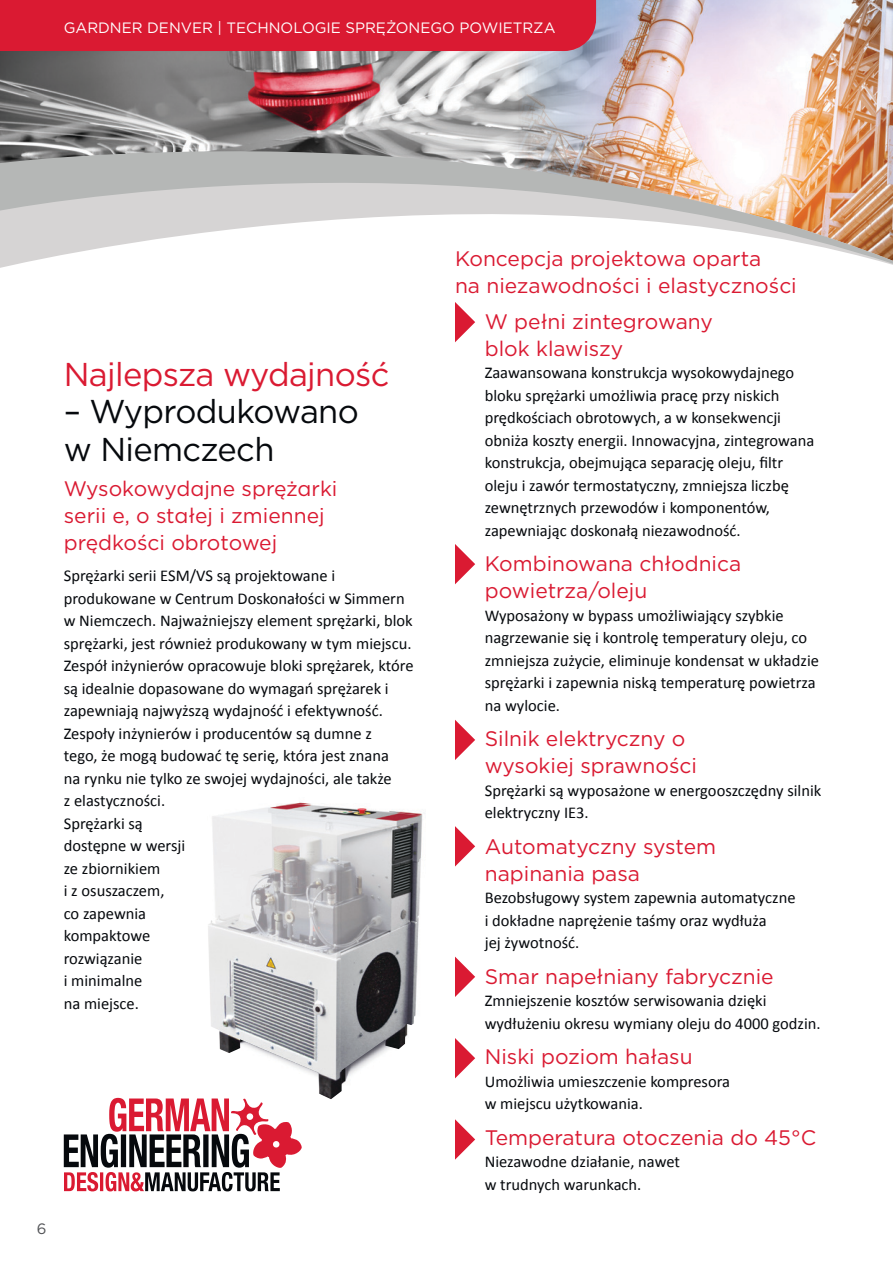
<style>
.page{position:relative;width:893px;height:1263px;background:#fff}
.page>*{position:absolute;margin:0;border:0;box-sizing:border-box;transform-origin:0 0}
.t1{font:33px/37.5px "Gotham";letter-spacing:-.02em;color:#06090d}
.t2{font:33px "Gotham";letter-spacing:-.02em;color:#da1a32}
.t3{font:21px/27px "Gotham";color:#da1a32}
.t4{font:16.5px/22.5px "Calibri";color:#06090d}
.t5{font:15px "Gotham";color:#fff}
.t6{font:15px "Gotham";color:#515255}
</style>
<div class="page">
<img style="left:0;top:51px;width:519px;height:48px">
<img style="left:519px;top:0;width:374px;height:99px">
<svg style="left:0;top:99px;width:893px;height:244px"></svg>
<svg style="left:64px;top:1098px;width:238px;height:93px"></svg>
<img style="left:195px;top:812px;width:229px;height:295px">
<img style="left:208px;top:802px;width:213px;height:297px">
<div style="left:0;top:0;width:596px;height:51px;background:#da1a32"></div>
<svg style="left:455px;top:302px;width:20px;height:40px"></svg>
<svg style="left:455px;top:544px;width:20px;height:40px"></svg>
<svg style="left:455px;top:720px;width:20px;height:40px"></svg>
<svg style="left:455px;top:956px;width:20px;height:41px"></svg>
<svg style="left:455px;top:1038px;width:20px;height:40px"></svg>
<svg style="left:455px;top:1119px;width:20px;height:41px"></svg>
<svg style="left:455px;top:826px;width:20px;height:40px"></svg>
<p class="t5" style="left:64px;top:18px;width:493px">GARDNER DENVER | TECHNOLOGIE SPRĘŻONEGO POWIETRZA</p>
<h1 class="t2" style="left:64px;top:353px;width:327px">Najlepsza wydajność</h1>
<h1 class="t1" style="left:64px;top:392px;width:297px">– Wyprodukowano w Niemczech</h1>
<p class="t3" style="left:64px;top:475px;width:275px">Wysokowydajne sprężarki serii e, o stałej i zmiennej prędkości obrotowej</p>
<p class="t4" style="left:64px;top:564px;width:351px">Sprężarki serii ESM/VS są projektowane i produkowane w Centrum Doskonałości w Simmern w Niemczech. Najważniejszy element sprężarki, blok sprężarki, jest również produkowany w tym miejscu.<br>Zespół inżynierów opracowuje bloki sprężarek, które są idealnie dopasowane do wymagań sprężarek i zapewniają najwyższą wydajność i efektywność.<br>Zespoły inżynierów i producentów są dumne z<br>tego, że mogą budować tę serię, która jest znana<br>na rynku nie tylko ze swojej wydajności, ale także<br>z elastyczności.<br>Sprężarki są<br>dostępne w wersji<br>ze zbiornikiem<br>i z osuszaczem,<br>co zapewnia<br>kompaktowe<br>rozwiązanie<br>i minimalne<br>na miejsce.</p>
<p class="t6" style="left:37px;top:1219px;width:11px">6</p>
<p class="t3" style="left:455px;top:245px;width:343px">Koncepcja projektowa oparta<br>na niezawodności i elastyczności</p>
<p class="t3" style="left:485px;top:307px;width:230px">W pełni zintegrowany blok klawiszy</p>
<p class="t4" style="left:485px;top:361px;width:331px">Zaawansowana konstrukcja wysokowydajnego bloku sprężarki umożliwia pracę przy niskich prędkościach obrotowych, a w konsekwencji obniża koszty energii. Innowacyjna, zintegrowana konstrukcja, obejmująca separację oleju, filtr oleju i zawór termostatyczny, zmniejsza liczbę zewnętrznych przewodów i komponentów, zapewniając doskonałą niezawodność.</p>
<p class="t3" style="left:485px;top:550px;width:258px">Kombinowana chłodnica powietrza/oleju</p>
<p class="t4" style="left:485px;top:604px;width:336px">Wyposażony w bypass umożliwiający szybkie nagrzewanie się i kontrolę temperatury oleju, co zmniejsza zużycie, eliminuje kondensat w układzie sprężarki i zapewnia niską temperaturę powietrza na wylocie.</p>
<p class="t3" style="left:485px;top:725px;width:214px">Silnik elektryczny o wysokiej sprawności</p>
<p class="t4" style="left:485px;top:779px;width:338px">Sprężarki są wyposażone w energooszczędny silnik elektryczny IE3.</p>
<p class="t3" style="left:485px;top:832px;width:233px">Automatyczny system napinania pasa</p>
<p class="t4" style="left:485px;top:886px;width:312px">Bezobsługowy system zapewnia automatyczne i dokładne naprężenie taśmy oraz wydłuża<br>jej żywotność.</p>
<p class="t3" style="left:485px;top:962px;width:290px">Smar napełniany fabrycznie</p>
<p class="t4" style="left:485px;top:989px;width:337px">Zmniejszenie kosztów serwisowania dzięki wydłużeniu okresu wymiany oleju do 4000 godzin.</p>
<p class="t3" style="left:485px;top:1043px;width:209px">Niski poziom hałasu</p>
<p class="t4" style="left:485px;top:1070px;width:247px">Umożliwia umieszczenie kompresora w miejscu użytkowania.</p>
<p class="t3" style="left:485px;top:1123px;width:333px">Temperatura otoczenia do 45°C</p>
<p class="t4" style="left:485px;top:1150px;width:197px">Niezawodne działanie, nawet w trudnych warunkach.</p>
</div>
